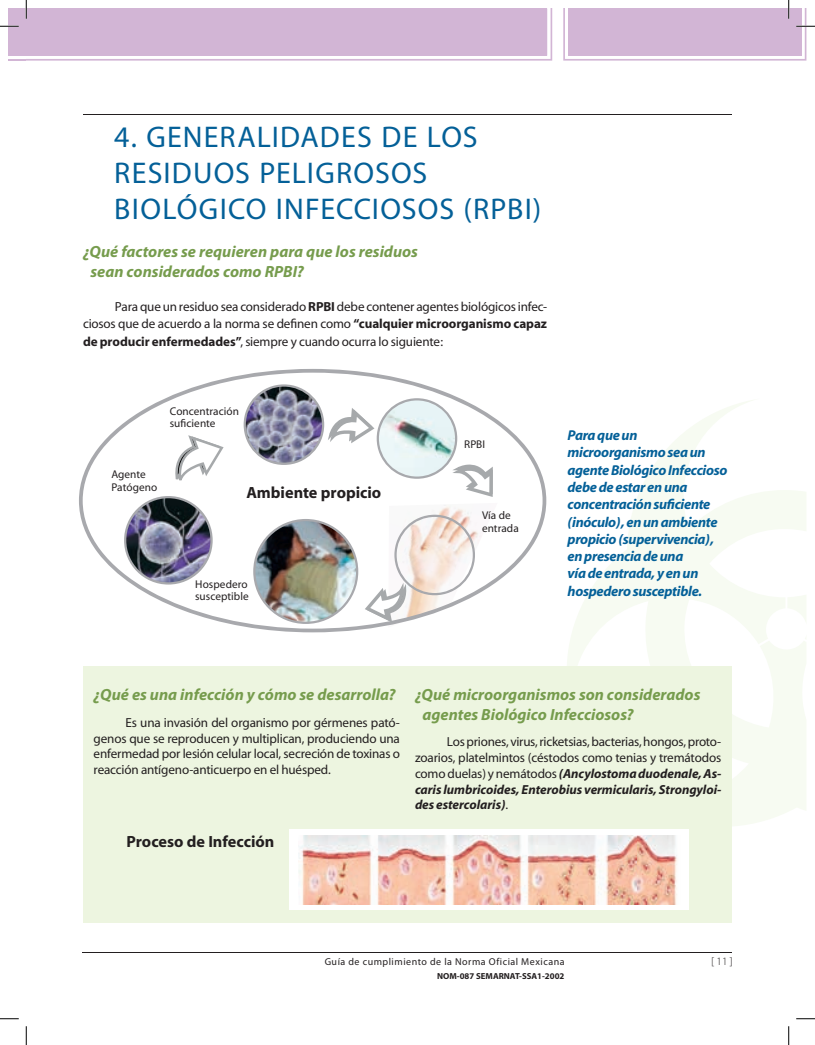
<style>
.page{position:relative;width:815px;height:1045px;background:#fff}
.page>*{position:absolute;margin:0;border:0;box-sizing:border-box;transform-origin:0 0}
.t1{font:30px/36px "Myriad Pro";letter-spacing:.04em;color:#046098}
.t2{font:italic 700 16.25px/19.5px "Myriad Pro";color:#769c4d}
.t3{font:700 16.25px "Myriad";color:#231f20}
.t4{font:italic 700 14.38px/17.2px "Myriad";letter-spacing:-.025em;color:#046098}
.t5{font:13.12px/15.8px "Myriad";letter-spacing:-.015em;color:#231f20;text-align:justify}
.t6{font:11.25px/12.5px "Myriad";letter-spacing:.005em;color:#231f20}
.t7{font:300 11.25px "Myriad Pro";color:#231f20}
.t8{font:10px "Myriad Pro";letter-spacing:.05em;color:#231f20}
.t9{font:700 8.75px "Myriad Pro";color:#231f20}
.s1{font-weight:700}
.s2{font-weight:700;font-style:italic}
</style>
<div class="page">
<hr style="left:83px;top:952px;width:649px;height:1px;background:#231f20">
<svg style="left:567px;top:400px;width:239px;height:426px"></svg>
<div style="left:83px;top:666px;width:648px;height:257px;background:#edf5e0"></div>
<svg style="left:79px;top:369px;width:467px;height:263px"></svg>
<img style="left:124px;top:496px;width:89px;height:88px">
<svg style="left:172px;top:435px;width:51px;height:45px"></svg>
<svg style="left:243px;top:384px;width:249px;height:113px"></svg>
<svg style="left:364px;top:515px;width:111px;height:107px"></svg>
<hr style="left:83px;top:115px;width:648px;height:1px;background:#231f20">
<div style="left:289px;top:829px;width:400px;height:81px;background:#fff"></div>
<img style="left:298px;top:835px;width:379px;height:69px">
<svg style="left:0;top:1018px;width:19px;height:1px"></svg>
<svg style="left:796px;top:1018px;width:18px;height:1px"></svg>
<svg style="left:0;top:0;width:552px;height:61px"></svg>
<svg style="left:25px;top:1026px;width:2px;height:19px"></svg>
<svg style="left:563px;top:0;width:251px;height:61px"></svg>
<svg style="left:788px;top:1026px;width:1px;height:19px"></svg>
<h1 class="t1" style="left:114px;top:119px;width:428px">4. GENERALIDADES DE LOS<br>RESIDUOS PELIGROSOS<br>BIOLÓGICO INFECCIOSOS (RPBI)</h1>
<p class="t2" style="left:90px;top:242px;width:329px;text-indent:-8px">¿Qué factores se requieren para que los residuos sean considerados como RPBI?</p>
<p class="t5" style="left:83px;top:298px;width:465px;line-height:17.8px;text-indent:32px">Para que un residuo sea considerado <span class="s1">RPBI</span> debe contener agentes biológicos infec&shy;ciosos que de acuerdo a la norma se definen como <span class="s1">“cualquier microorganismo capaz de producir enfermedades”</span>, siempre y cuando ocurra lo siguiente:</p>
<p class="t6" style="left:170px;top:405px;width:71px">Concentración suficiente</p>
<p class="t6" style="left:111px;top:468px;width:47px">Agente<br>Patógeno</p>
<p class="t3" style="left:246px;top:484px;width:136px">Ambiente propicio</p>
<p class="t6" style="left:195px;top:578px;width:55px">Hospedero susceptible</p>
<p class="t6" style="left:464px;top:438px;width:22px">RPBI</p>
<p class="t6" style="left:482px;top:509px;width:38px">Vía de entrada</p>
<p class="t4" style="left:567px;top:427px;width:161px">Para que un microorganismo sea un agente Biológico Infeccioso debe de estar en una concentración suficiente (inóculo), en un ambiente propicio (supervivencia), en presencia de una<br>vía de entrada, y en un hospedero susceptible.</p>
<p class="t2" style="left:94px;top:684px;width:303px">¿Qué es una infección y cómo se desarrolla?</p>
<p class="t5" style="left:94px;top:715px;width:308px;text-indent:32px">Es una invasión del organismo por gérmenes pató&shy;genos que se reproducen y multiplican, produciendo una enfermedad por lesión celular local, secreción de toxinas o reacción antígeno-anticuerpo en el huésped.</p>
<p class="t3" style="left:126px;top:833px;width:149px">Proceso de Infección</p>
<p class="t2" style="left:422px;top:684px;width:279px;text-indent:-8px">¿Qué microorganismos son considerados agentes Biológico Infecciosos?</p>
<p class="t5" style="left:415px;top:734px;width:308px;text-indent:32px">Los priones, virus, ricketsias, bacterias, hongos, proto&shy;zoarios, platelmintos (céstodos como tenias y tremátodos como duelas) y nemátodos <span class="s2">(Ancylostoma duodenale, As&shy;caris lumbricoides, Enterobius vermicularis, Strongyloi&shy;des estercolaris)</span>.</p>
<p class="t8" style="left:324px;top:955px;width:241px">Guía de cumplimiento de la Norma Oficial Mexicana</p>
<p class="t7" style="left:710px;top:954px;width:23px">[ 11 ]</p>
<p class="t9" style="left:437px;top:970px;width:129px">NOM-087 SEMARNAT-SSA1-2002</p>
</div>
